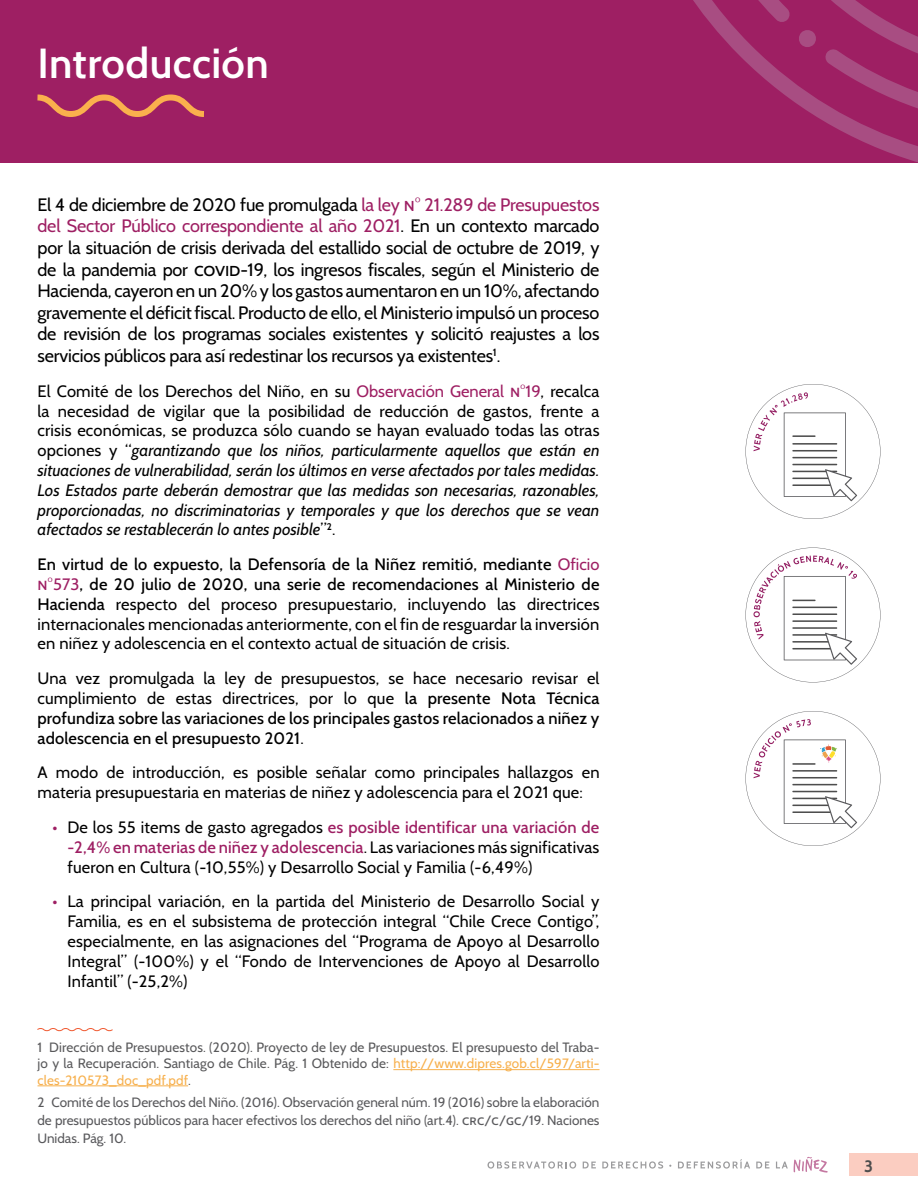
<style>
.page{position:relative;width:918px;height:1188px;background:#fff}
.page>*{position:absolute;margin:0;border:0;box-sizing:border-box;transform-origin:0 0}
.t1{font:600 42px "Cabin";letter-spacing:.01em;color:#fff}
.t2{font:18px/21.6px "Cabin";letter-spacing:-.01em;color:#000;text-align:justify}
.t3{font:16.5px/19.8px "Cabin";letter-spacing:.01em;color:#000;text-align:justify}
.t4{font:italic 16.5px/19.8px "Cabin";color:#000;text-align:justify}
.t5{font:500 16.5px/19.8px "Cabin";letter-spacing:.01em;color:#000;text-align:justify}
.t6{font:700 16.5px "Cabin";color:#4d4d4d}
.t7{font:13.5px/16.2px "Cabin";letter-spacing:.01em;color:#59595b;text-align:justify}
.t8{font:13.5px/18px "Cabin";color:#59595c;text-align:justify}
.s1{color:#9e1f63}
.s2{font-style:normal}
.s3{font-style:normal;color:#9e1f63}
.s4{font-weight:500}
.s5{font-weight:400}
.s6{font-weight:500;color:#9e1f63}
.s7{color:#f7b04d}
.s8{color:#59595b}
</style>
<div class="page">
<div style="left:849px;top:1154px;width:69px;height:22px;background:#fbcdc1"></div>
<svg style="left:488px;top:1161px;width:88px;height:8px"></svg>
<svg style="left:583px;top:1162px;width:13px;height:6px"></svg>
<svg style="left:602px;top:1161px;width:61px;height:8px"></svg>
<svg style="left:678px;top:1159px;width:72px;height:10px"></svg>
<svg style="left:756px;top:1162px;width:13px;height:6px"></svg>
<svg style="left:776px;top:1162px;width:12px;height:6px"></svg>
<svg style="left:794px;top:1157px;width:34px;height:16px"></svg>
<svg style="left:746px;top:384px;width:134px;height:135px"></svg>
<hr style="left:792px;top:435px;width:24px;height:2px;background:#4d4d4d">
<div style="left:0;top:0;width:918px;height:162px;background:#9e1f63"></div>
<svg style="left:693px;top:0;width:225px;height:162px"></svg>
<svg style="left:37px;top:94px;width:167px;height:23px"></svg>
<svg style="left:37px;top:1028px;width:76px;height:4px"></svg>
<hr style="left:393px;top:1069px;width:206px;height:1px;background:#f7b04d">
<hr style="left:38px;top:1086px;width:150px;height:1px;background:#f7b04d">
<svg style="left:746px;top:547px;width:135px;height:135px"></svg>
<svg style="left:746px;top:711px;width:134px;height:135px"></svg>
<h1 class="t1" style="left:38px;top:38px;width:233px">Introducción</h1>
<p class="t2" style="left:38px;top:194px;width:564px">El 4 de diciembre de 2020 fue promulgada <span class="s1">la ley n° 21.289 de Presupuestos del Sector Público correspondiente al año 2021</span>. En un contexto marcado por la situación de crisis derivada del estallido social de octubre de 2019, y de la pandemia por covid-19, los ingresos fiscales, según el Ministerio de Hacienda, cayeron en un 20% y los gastos aumentaron en un 10%, afectando gravemente el déficit fiscal. Producto de ello, el Ministerio impulsó un proceso de revisión de los programas sociales existentes y solicitó reajustes a los servicios públicos para así redestinar los recursos ya existentes<sup>1</sup>.</p>
<p class="t4" style="left:38px;top:381px;width:564px"><span class="s2">El Comité de los Derechos del Niño, en su</span> <span class="s3">Observación General n°19</span><span class="s2">, recalca la necesidad de vigilar que la posibilidad de reducción de gastos, frente a crisis económicas, se produzca sólo cuando se hayan evaluado todas las otras opciones y “</span>garantizando que los niños, particularmente aquellos que están en situaciones de vulnerabilidad, serán los últimos en verse afectados por tales medidas.<br>Los Estados parte deberán demostrar que las medidas son necesarias, razonables, proporcionadas, no discriminatorias y temporales y que los derechos que se vean afectados se restablecerán lo antes posible<span class="s2">”</span><sup>2</sup><span class="s2">.</span></p>
<p class="t3" style="left:37px;top:554px;width:564px"><span class="s4">En virtud de lo expuesto, la Defensoría de la Niñez remitió, mediante</span> <span class="s1">Oficio n°573</span><span class="s4">, de 20 julio de 2020, una serie de recomendaciones al Ministerio de Hacienda</span> respecto del proceso presupuestario, incluyendo las directrices internacionales mencionadas anteriormente, con el fin de resguardar la inversión en niñez y adolescencia en el contexto actual de situación de crisis.</p>
<p class="t5" style="left:37px;top:668px;width:564px"><span class="s5">Una vez promulgada la ley de presupuestos, se hace necesario revisar el cumplimiento de estas directrices, por lo que</span> la presente Nota Técnica profundiza sobre las variaciones de los principales gastos relacionados a niñez y adolescencia en el presupuesto 2021<span class="s5">.</span></p>
<p class="t3" style="left:37px;top:763px;width:564px">A modo de introducción, es posible señalar como principales hallazgos en materia presupuestaria en materias de niñez y adolescencia para el 2021 que:</p>
<p class="t3" style="left:67px;top:817px;width:533px;text-indent:-15px"><span class="s1">•</span> De los 55 items de gasto agregados <span class="s6">es posible identificar una variación de -2,4% en materias de niñez y adolescencia</span>. Las variaciones más significativas fueron en Cultura (-10,55%) y Desarrollo Social y Familia (-6,49%)</p>
<p class="t3" style="left:67px;top:892px;width:534px;text-indent:-15px"><span class="s1">•</span> La principal variación, en la partida del Ministerio de Desarrollo Social y Familia, es en el subsistema de protección integral “Chile Crece Contigo”, especialmente, en las asignaciones del “Programa de Apoyo al Desarrollo Integral” (-100%) y el “Fondo de Intervenciones de Apoyo al Desarrollo Infantil” (-25,2%)</p>
<p class="t7" style="left:38px;top:1039px;width:564px">1 Dirección de Presupuestos. (2020). Proyecto de ley de Presupuestos. El presupuesto del Traba&shy;jo y la Recuperación. Santiago de Chile. Pág. 1 Obtenido de: <span class="s7">http://www.dipres.gob.cl/597/arti&shy;cles-210573_doc_pdf.pdf</span>.</p>
<p class="t8" style="left:38px;top:1093px;width:564px"><span class="s8">2</span> Comité de los Derechos del Niño. (2016). Observación general núm. 19 (2016) sobre la elaboración de presupuestos públicos para hacer efectivos los derechos del niño (art.4). crc/c/gc/19. Naciones Unidas. Pág. 10.</p>
<p class="t6" style="left:864px;top:1156px;width:10px">3</p>
</div>
